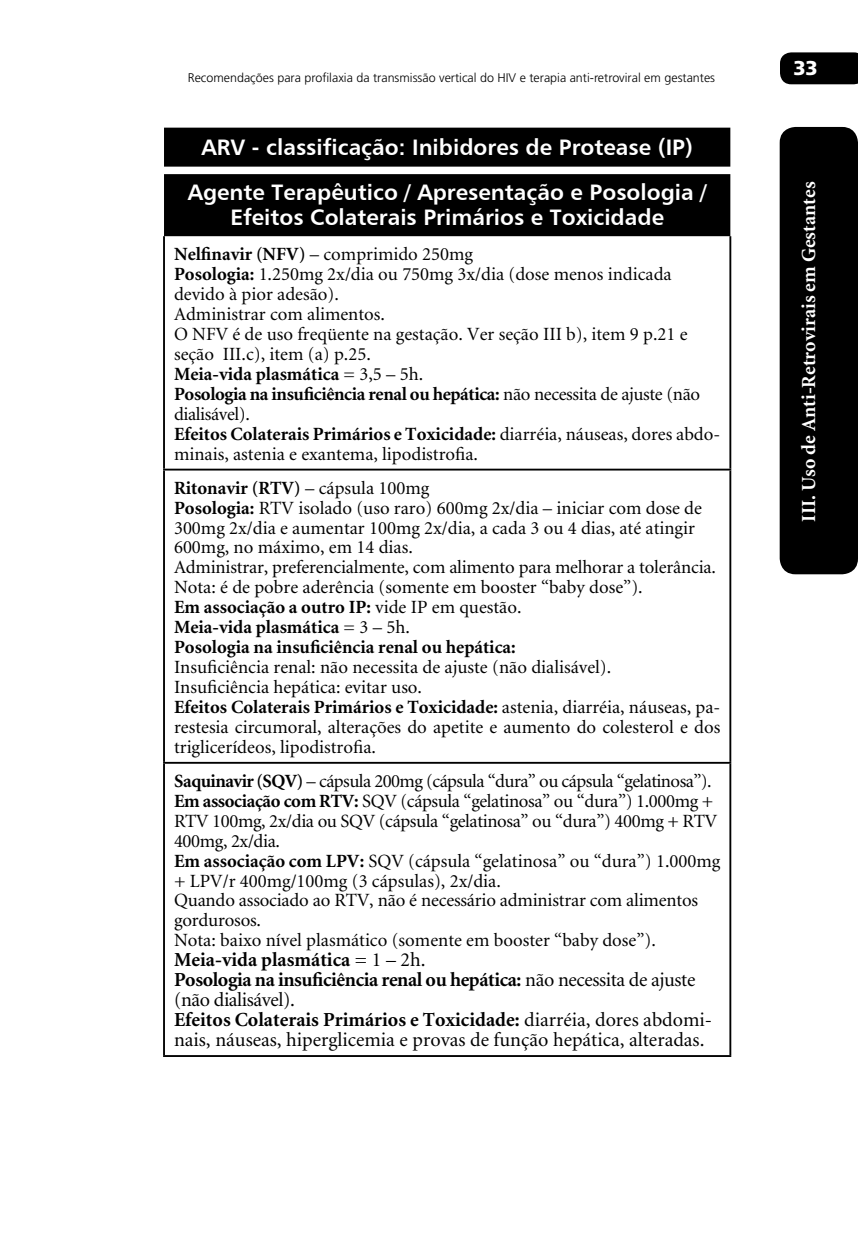
<style>
.page{position:relative;width:858px;height:1248px;background:#fff}
.page>*{position:absolute;margin:0;border:0;box-sizing:border-box;transform-origin:0 0}
.t1{font:22.5px/45.5px "Humanist 777 BT Bold B";color:#fff;text-align:center}
.t2{font:20px/20px "Minion";color:#000}
.t3{font:700 20px "Minion";color:#fff}
.t4{font:900 20px "Frutiger";color:#fff}
.t5{font:18.75px/20px "Minion";color:#000}
.t6{font:300 12.5px "Frutiger";color:#000}
.s1{font-weight:700}
</style>
<div class="page">
<div style="left:780px;top:52px;width:77px;height:32px;background:#000"></div>
<div style="left:779px;top:127px;width:78px;height:447px;background:#000;border-radius:16px"></div>
<svg style="left:164px;top:128px;width:566px;height:108px;background:#111"></svg>
<hr style="left:163px;top:236px;width:2px;height:232px;background:#000">
<hr style="left:729px;top:236px;width:2px;height:232px;background:#000">
<hr style="left:163px;top:468px;width:568px;height:2px;background:#000">
<hr style="left:163px;top:470px;width:2px;height:291px;background:#000">
<hr style="left:729px;top:470px;width:2px;height:291px;background:#000">
<hr style="left:163px;top:761px;width:568px;height:2px;background:#000">
<hr style="left:163px;top:763px;width:2px;height:291px;background:#000">
<hr style="left:729px;top:763px;width:2px;height:291px;background:#000">
<hr style="left:163px;top:1054px;width:568px;height:2px;background:#000">
<p class="t6" style="left:188px;top:70px;width:529px">Recomendações para profilaxia da transmissão vertical do HIV e terapia anti-retroviral em gestantes</p>
<p class="t1" style="left:188px;top:124px;width:520px">ARV - classificação: Inibidores de Protease (IP)<br>Agente Terapêutico / Apresentação e Posologia /</p>
<p class="t1" style="left:230px;top:194px;width:435px">Efeitos Colaterais Primários e Toxicidade</p>
<p class="t5" style="left:174px;top:245px;width:547px"><span class="s1">Nelfinavir (NFV)</span> – comprimido 250mg<br><span class="s1">Posologia:</span> 1.250mg 2x/dia ou 750mg 3x/dia (dose menos indicada devido à pior adesão).<br>Administrar com alimentos.<br>O NFV é de uso freqüente na gestação. Ver seção III b), item 9 p.21 e seção III.c), item (a) p.25.<br><span class="s1">Meia-vida plasmática</span> = 3,5 – 5h.<br><span class="s1">Posologia na insuficiência renal ou hepática:</span> não necessita de ajuste (não dialisável).<br><span class="s1">Efeitos Colaterais Primários e Toxicidade:</span> diarréia, náuseas, dores abdo&shy;minais, astenia e exantema, lipodistrofia.</p>
<p class="t5" style="left:174px;top:478px;width:543px"><span class="s1">Ritonavir (RTV)</span> – cápsula 100mg<br><span class="s1">Posologia:</span> RTV isolado (uso raro) 600mg 2x/dia – iniciar com dose de 300mg 2x/dia e aumentar 100mg 2x/dia, a cada 3 ou 4 dias, até atingir 600mg, no máximo, em 14 dias.<br>Administrar, preferencialmente, com alimento para melhorar a tolerância.<br>Nota: é de pobre aderência (somente em booster “baby dose”).<br><span class="s1">Em associação a outro IP:</span> vide IP em questão.<br><span class="s1">Meia-vida plasmática</span> = 3 – 5h.<br><span class="s1">Posologia na insuficiência renal ou hepática:</span></p>
<p class="t5" style="left:174px;top:657px;width:547px">Insuficiência renal: não necessita de ajuste (não dialisável).<br>Insuficiência hepática: evitar uso.<br><span class="s1">Efeitos Colaterais Primários e Toxicidade:</span> astenia, diarréia, náuseas, pa&shy;restesia circumoral, alterações do apetite e aumento do colesterol e dos triglicerídeos, lipodistrofia.</p>
<p class="t5" style="left:174px;top:771px;width:548px"><span class="s1">Saquinavir (SQV)</span> – cápsula 200mg (cápsula “dura” ou cápsula “gelatinosa”).<br><span class="s1">Em associação com RTV:</span> SQV (cápsula “gelatinosa” ou “dura”) 1.000mg + RTV 100mg, 2x/dia ou SQV (cápsula “gelatinosa” ou “dura”) 400mg + RTV 400mg, 2x/dia.<br><span class="s1">Em associação com LPV:</span> SQV (cápsula “gelatinosa” ou “dura”) 1.000mg + LPV/r 400mg/100mg (3 cápsulas), 2x/dia.<br>Quando associado ao RTV, não é necessário administrar com alimentos gordurosos.<br>Nota: baixo nível plasmático (somente em booster “baby dose”).</p>
<p class="t2" style="left:174px;top:950px;width:539px"><span class="s1">Meia-vida plasmática</span> = 1 – 2h.<br><span class="s1">Posologia na insuficiência renal ou hepática:</span> não necessita de ajuste (não dialisável).<br><span class="s1">Efeitos Colaterais Primários e Toxicidade:</span> diarréia, dores abdomi&shy;nais, náuseas, hiperglicemia e provas de função hepática, alteradas.</p>
<p class="t4" style="left:793px;top:56px;width:26px">33</p>
<p class="t3" style="left:798px;top:521px;width:341px;rotate:-90deg">III. Uso de Anti-Retrovirais em Gestantes</p>
</div>
